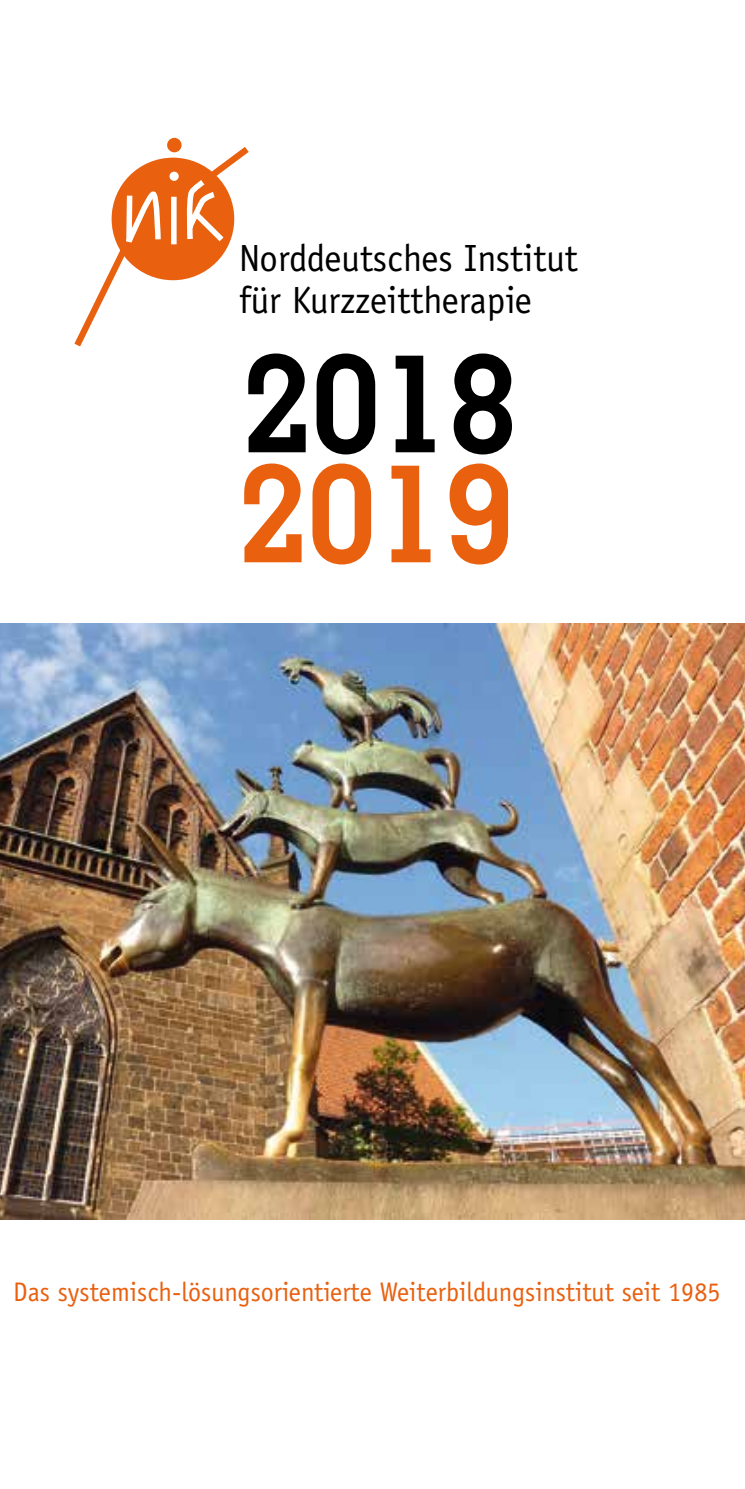
<style>
.page{position:relative;width:745px;height:1489px;background:#fff}
.page>*{position:absolute;margin:0;border:0;box-sizing:border-box;transform-origin:0 0}
.t1{font:700 136.75px "Memphis LT";color:#000}
.t2{font:700 136.75px "Memphis LT";color:#e9600f}
.t3{font:38px/42.8px "Officina Sans";color:#000}
.t4{font:27px "Officina Sans";color:#e9600f}
</style>
<div class="page">
<svg style="left:167px;top:138px;width:15px;height:14px"></svg>
<svg style="left:74px;top:140px;width:175px;height:207px"></svg>
<img style="left:0;top:623px;width:744px;height:596px">
<h2 class="t3" style="left:239px;top:236px;width:340px">Norddeutsches Institut für Kurzzeittherapie</h2>
<h1 class="t1" style="left:243px;top:317px;width:275px">2018</h1>
<h1 class="t2" style="left:239px;top:427px;width:275px">2019</h1>
<p class="t4" style="left:13px;top:1275px;width:708px">Das systemisch-lösungsorientierte Weiterbildungsinstitut seit 1985</p>
</div>
